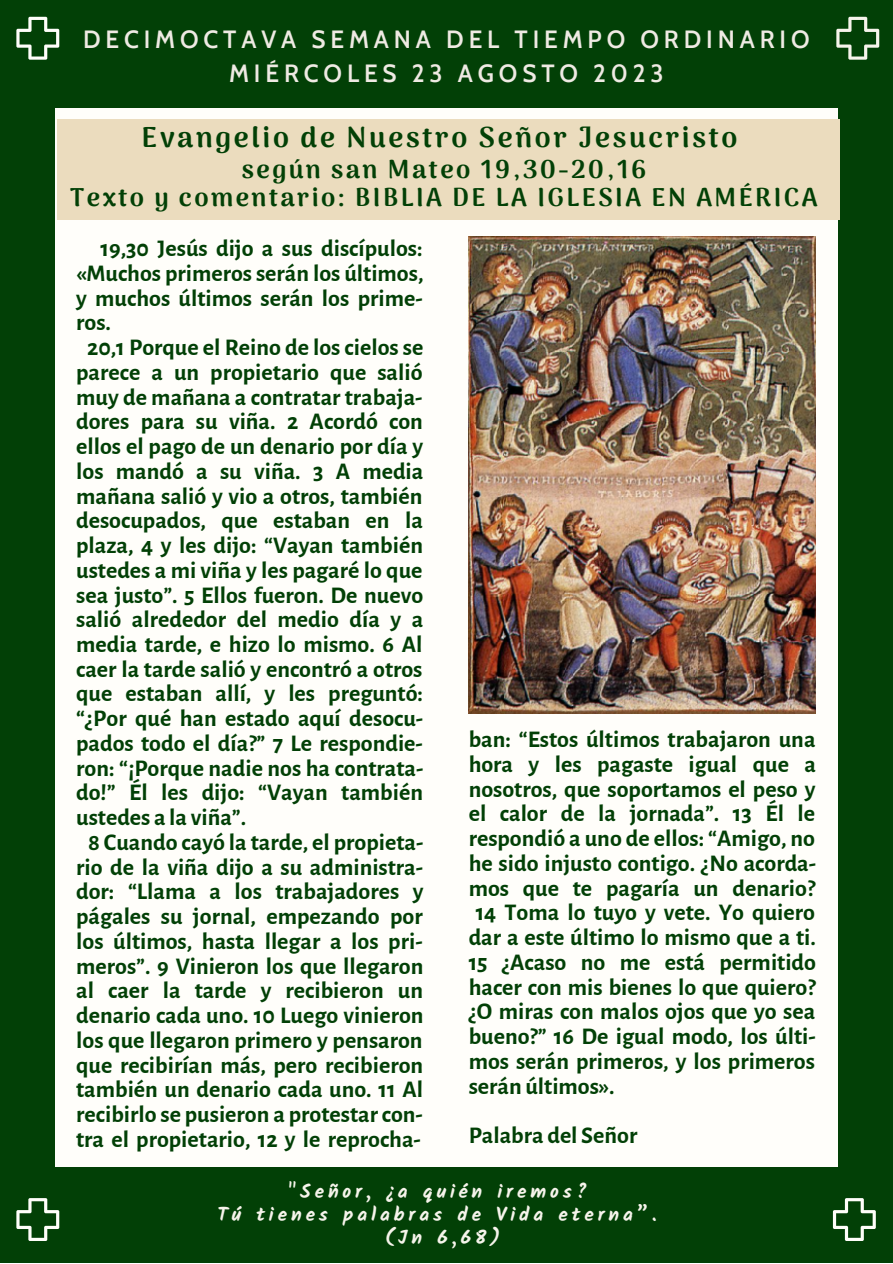
<style>
.page{position:relative;width:893px;height:1264px;background:#fff}
.page>*{position:absolute;margin:0;border:0;box-sizing:border-box;transform-origin:0 0}
.t1{font:900 28.5px "Arima Madurai";letter-spacing:.095em;color:#024006}
.t2{font:900 25.5px "Arima Madurai";letter-spacing:.095em;color:#024006}
.t3{font:600 24.3px "Cabin";letter-spacing:.2em;color:#efeae3}
.t4{font:700 24px/24.8px "Alegreya Sans";color:#024006;text-align:justify}
.t5{font:700 19.35px "Kalam";letter-spacing:.2em;color:#f6f4eb}
</style>
<div class="page">
<div style="left:0;top:0;width:892px;height:1262px;background:#024006"></div>
<div style="left:56px;top:108px;width:781px;height:1058px;background:#fffefa"></div>
<div style="left:57px;top:120px;width:783px;height:100px;background:#ebdcbe"></div>
<svg style="left:16px;top:17px;width:43px;height:43px"></svg>
<svg style="left:832px;top:1198px;width:43px;height:42px"></svg>
<svg style="left:16px;top:1198px;width:43px;height:42px"></svg>
<svg style="left:836px;top:17px;width:43px;height:43px"></svg>
<img style="left:468px;top:236px;width:347px;height:477px">
<p class="t3" style="left:83px;top:25px;width:728px">DECIMOCTAVA SEMANA DEL TIEMPO ORDINARIO</p>
<p class="t3" style="left:229px;top:58px;width:436px">MIÉRCOLES 23 AGOSTO 2023</p>
<p class="t1" style="left:142px;top:121px;width:597px">Evangelio de Nuestro Señor Jesucristo</p>
<p class="t2" style="left:242px;top:154px;width:406px">según san Mateo 19,30-20,16</p>
<p class="t2" style="left:70px;top:182px;width:749px">Texto y comentario: BIBLIA DE LA IGLESIA EN AMÉRICA</p>
<p class="t4" style="left:76px;top:236px;width:349px;text-indent:24px">19,30 Jesús dijo a sus discípulos: «Muchos primeros serán los últimos, y muchos últimos serán los prime&shy;ros.</p>
<p class="t4" style="left:76px;top:335px;width:349px;text-indent:11px">20,1 Porque el Reino de los cielos se parece a un propietario que salió muy de mañana a contratar trabaja&shy;dores para su viña. 2 Acordó con ellos el pago de un denario por día y los mandó a su viña. 3 A media mañana salió y vio a otros, también desocupados, que estaban en la plaza, 4 y les dijo: “Vayan también ustedes a mi viña y les pagaré lo que sea justo”. 5 Ellos fueron. De nuevo salió alrededor del medio día y a media tarde, e hizo lo mismo. 6 Al caer la tarde salió y encontró a otros que estaban allí, y les preguntó: “¿Por qué han estado aquí desocu&shy;pados todo el día?” 7 Le respondie&shy;ron: “¡Porque nadie nos ha contrata&shy;do!” Él les dijo: “Vayan también ustedes a la viña”.</p>
<p class="t4" style="left:76px;top:830px;width:349px;text-align:center">8 Cuando cayó la tarde, el propieta&shy;rio de la viña dijo a su administra&shy;dor: “Llama a los trabajadores y págales su jornal, empezando por los últimos, hasta llegar a los pri&shy;meros”. 9 Vinieron los que llegaron al caer la tarde y recibieron un denario cada uno. 10 Luego vinieron los que llegaron primero y pensaron que recibirían más, pero recibieron también un denario cada uno. 11 Al recibirlo se pusieron a protestar con&shy;tra el propietario, 12 y le reprocha-</p>
<p class="t4" style="left:468px;top:727px;width:349px">ban: “Estos últimos trabajaron una hora y les pagaste igual que a nosotros, que soportamos el peso y el calor de la jornada”. 13 Él le respondió a uno de ellos: “Amigo, no he sido injusto contigo. ¿No acorda&shy;mos que te pagaría un denario?<br>14 Toma lo tuyo y vete. Yo quiero dar a este último lo mismo que a ti.<br>15 ¿Acaso no me está permitido hacer con mis bienes lo que quiero? ¿O miras con malos ojos que yo sea bueno?” 16 De igual modo, los últi&shy;mos serán primeros, y los primeros serán últimos».</p>
<p class="t4" style="left:468px;top:1123px;width:170px">Palabra del Señor</p>
<p class="t5" style="left:287px;top:1179px;width:302px">"Señor, ¿a quién iremos?</p>
<p class="t5" style="left:217px;top:1202px;width:440px">Tú tienes palabras de Vida eterna”.</p>
<p class="t5" style="left:385px;top:1226px;width:117px">(Jn 6,68)</p>
</div>
